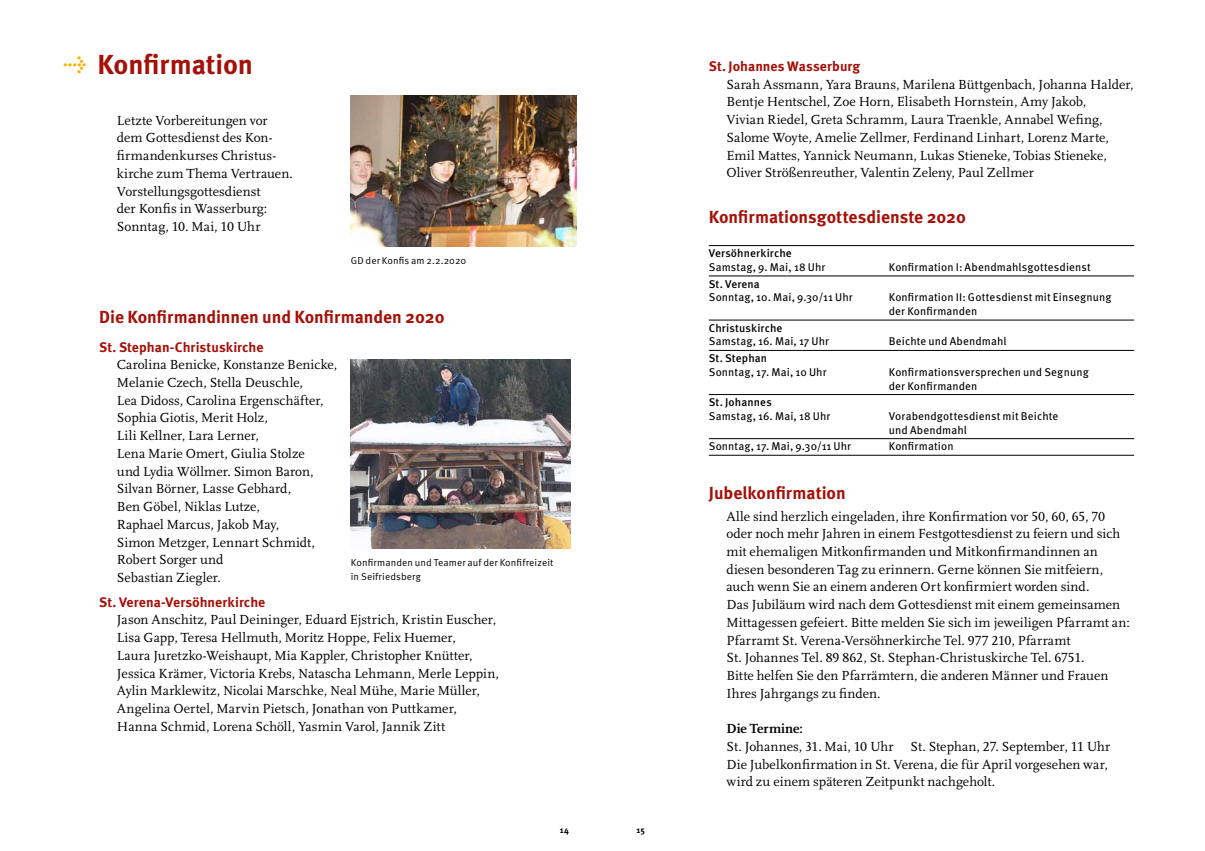
<style>
.page{position:relative;width:1205px;height:851px;background:#fff}
.page>*{position:absolute;margin:0;border:0;box-sizing:border-box;transform-origin:0 0}
.t1{font:700 27.5px "Meta Pro";letter-spacing:-.005em;color:#a51008}
.t2{font:700 17.5px "Meta Pro";letter-spacing:-.005em;color:#a51008}
.t3{font:13.75px/17.8px "Scala LF";letter-spacing:.005em;color:#000}
.t4{font:700 13.75px "Meta Pro";letter-spacing:.005em;color:#a51008}
.t5{font:700 13.75px "Scala LF";letter-spacing:.005em;color:#000}
.t6{font:11.25px/13.8px "Meta Pro";letter-spacing:.01em;color:#000}
.t7{font:500 11.25px "Meta Pro";letter-spacing:.01em;color:#000}
.t8{font:10px/13.8px "Meta Pro";letter-spacing:.01em;color:#000}
.t9{font:700 8.75px "Meta Pro";color:#000}
.s1{font-size:18.75px;color:#f9b000}
</style>
<div class="page">
<img style="left:351px;top:96px;width:225px;height:150px">
<img style="left:351px;top:359px;width:219px;height:189px">
<hr style="left:709px;top:245px;width:425px;height:1px;background:#000">
<hr style="left:709px;top:276px;width:425px;height:1px;background:#000">
<hr style="left:709px;top:320px;width:425px;height:1px;background:#000">
<hr style="left:709px;top:350px;width:425px;height:1px;background:#000">
<hr style="left:709px;top:394px;width:425px;height:1px;background:#000">
<hr style="left:709px;top:438px;width:425px;height:1px;background:#000">
<hr style="left:709px;top:455px;width:425px;height:1px;background:#000">
<h1 class="t1" style="left:64px;top:47px;width:191px"><span class="s1">→</span> Konfirmation</h1>
<p class="t4" style="left:709px;top:57px;width:153px">St. Johannes Wasserburg</p>
<p class="t3" style="left:726px;top:75px;width:408px">Sarah Assmann, Yara Brauns, Marilena Büttgenbach, Johanna Halder, Bentje Hentschel, Zoe Horn, Elisabeth Hornstein, Amy Jakob,<br>Vivian Riedel, Greta Schramm, Laura Traenkle, Annabel Wefing, Salome Woyte, Amelie Zellmer, Ferdinand Linhart, Lorenz Marte, Emil Mattes, Yannick Neumann, Lukas Stieneke, Tobias Stieneke, Oliver Strößenreuther, Valentin Zeleny, Paul Zellmer</p>
<p class="t2" style="left:709px;top:206px;width:259px">Konfirmationsgottesdienste 2020</p>
<p class="t7" style="left:709px;top:246px;width:85px">Versöhnerkirche</p>
<p class="t6" style="left:709px;top:260px;width:118px">Samstag, 9. Mai, 18 Uhr</p>
<p class="t6" style="left:889px;top:260px;width:204px">Konfirmation I: Abendmahlsgottesdienst</p>
<p class="t7" style="left:709px;top:276px;width:53px">St. Verena</p>
<p class="t6" style="left:709px;top:291px;width:145px">Sonntag, 10. Mai, 9.30/11 Uhr</p>
<p class="t6" style="left:889px;top:291px;width:224px">Konfirmation II: Gottesdienst mit Einsegnung der Konfirmanden</p>
<p class="t7" style="left:709px;top:320px;width:75px">Christuskirche</p>
<p class="t6" style="left:709px;top:335px;width:122px">Samstag, 16. Mai, 17 Uhr</p>
<p class="t6" style="left:889px;top:335px;width:119px">Beichte und Abendmahl</p>
<p class="t7" style="left:709px;top:351px;width:60px">St. Stephan</p>
<p class="t6" style="left:709px;top:365px;width:119px">Sonntag, 17. Mai, 10 Uhr</p>
<p class="t6" style="left:889px;top:365px;width:201px">Konfirmationsversprechen und Segnung der Konfirmanden</p>
<p class="t7" style="left:709px;top:395px;width:64px">St. Johannes</p>
<p class="t6" style="left:709px;top:409px;width:123px">Samstag, 16. Mai, 18 Uhr</p>
<p class="t6" style="left:889px;top:409px;width:171px">Vorabendgottesdienst mit Beichte und Abendmahl</p>
<p class="t6" style="left:709px;top:440px;width:144px">Sonntag, 17. Mai, 9.30/11 Uhr</p>
<p class="t6" style="left:889px;top:440px;width:66px">Konfirmation</p>
<p class="t2" style="left:709px;top:482px;width:138px">Jubelkonfirmation</p>
<p class="t3" style="left:726px;top:507px;width:405px">Alle sind herzlich eingeladen, ihre Konfirmation vor 50, 60, 65, 70 oder noch mehr Jahren in einem Festgottesdienst zu feiern und sich mit ehemaligen Mitkonfirmanden und Mitkonfirmandinnen an diesen besonderen Tag zu erinnern. Gerne können Sie mitfeiern, auch wenn Sie an einem anderen Ort konfirmiert worden sind.<br>Das Jubiläum wird nach dem Gottesdienst mit einem gemeinsamen Mittagessen gefeiert. Bitte melden Sie sich im jeweiligen Pfarramt an:<br>Pfarramt St. Verena-Versöhnerkirche Tel. 977 210, Pfarramt<br>St. Johannes Tel. 89 862, St. Stephan-Christuskirche Tel. 6751.<br>Bitte helfen Sie den Pfarrämtern, die anderen Männer und Frauen Ihres Jahrgangs zu finden.</p>
<p class="t5" style="left:726px;top:720px;width:78px">Die Termine:</p>
<p class="t3" style="left:726px;top:737px;width:385px">St. Johannes, 31. Mai, 10 Uhr St. Stephan, 27. September, 11 Uhr<br>Die Jubelkonfirmation in St. Verena, die für April vorgesehen war, wird zu einem späteren Zeitpunkt nachgeholt.</p>
<p class="t3" style="left:117px;top:111px;width:177px">Letzte Vorbereitungen vor dem Gottesdienst des Kon&shy;firmandenkurses Christus&shy;kirche zum Thema Vertrauen.<br>Vorstellungsgottesdienst<br>der Konfis in Wasserburg:<br>Sonntag, 10. Mai, 10 Uhr</p>
<p class="t8" style="left:351px;top:254px;width:117px">GD der Konfis am 2.2.2020</p>
<p class="t2" style="left:99px;top:306px;width:347px">Die Konfirmandinnen und Konfirmanden 2020</p>
<p class="t4" style="left:99px;top:338px;width:166px">St. Stephan-Christuskirche</p>
<p class="t3" style="left:117px;top:356px;width:222px">Carolina Benicke, Konstanze Benicke,<br>Melanie Czech, Stella Deuschle,<br>Lea Didoss, Carolina Ergenschäfter,<br>Sophia Giotis, Merit Holz,<br>Lili Kellner, Lara Lerner,<br>Lena Marie Omert, Giulia Stolze<br>und Lydia Wöllmer. Simon Baron,<br>Silvan Börner, Lasse Gebhard,<br>Ben Göbel, Niklas Lutze,<br>Raphael Marcus, Jakob May,<br>Simon Metzger, Lennart Schmidt,<br>Robert Sorger und<br>Sebastian Ziegler.</p>
<p class="t4" style="left:99px;top:593px;width:168px">St. Verena-Versöhnerkirche</p>
<p class="t3" style="left:117px;top:611px;width:383px">Jason Anschitz, Paul Deininger, Eduard Ejstrich, Kristin Euscher, Lisa Gapp, Teresa Hellmuth, Moritz Hoppe, Felix Huemer,<br>Laura Juretzko-Weishaupt, Mia Kappler, Christopher Knütter, Jessica Krämer, Victoria Krebs, Natascha Lehmann, Merle Leppin, Aylin Marklewitz, Nicolai Marschke, Neal Mühe, Marie Müller, Angelina Oertel, Marvin Pietsch, Jonathan von Puttkamer, Hanna Schmid, Lorena Schöll, Yasmin Varol, Jannik Zitt</p>
<p class="t8" style="left:351px;top:556px;width:204px">Konfirmanden und Teamer auf der Konfifreizeit in Seifriedsberg</p>
<p class="t9" style="left:560px;top:824px;width:10px">14</p>
<p class="t9" style="left:636px;top:824px;width:10px">15</p>
</div>
